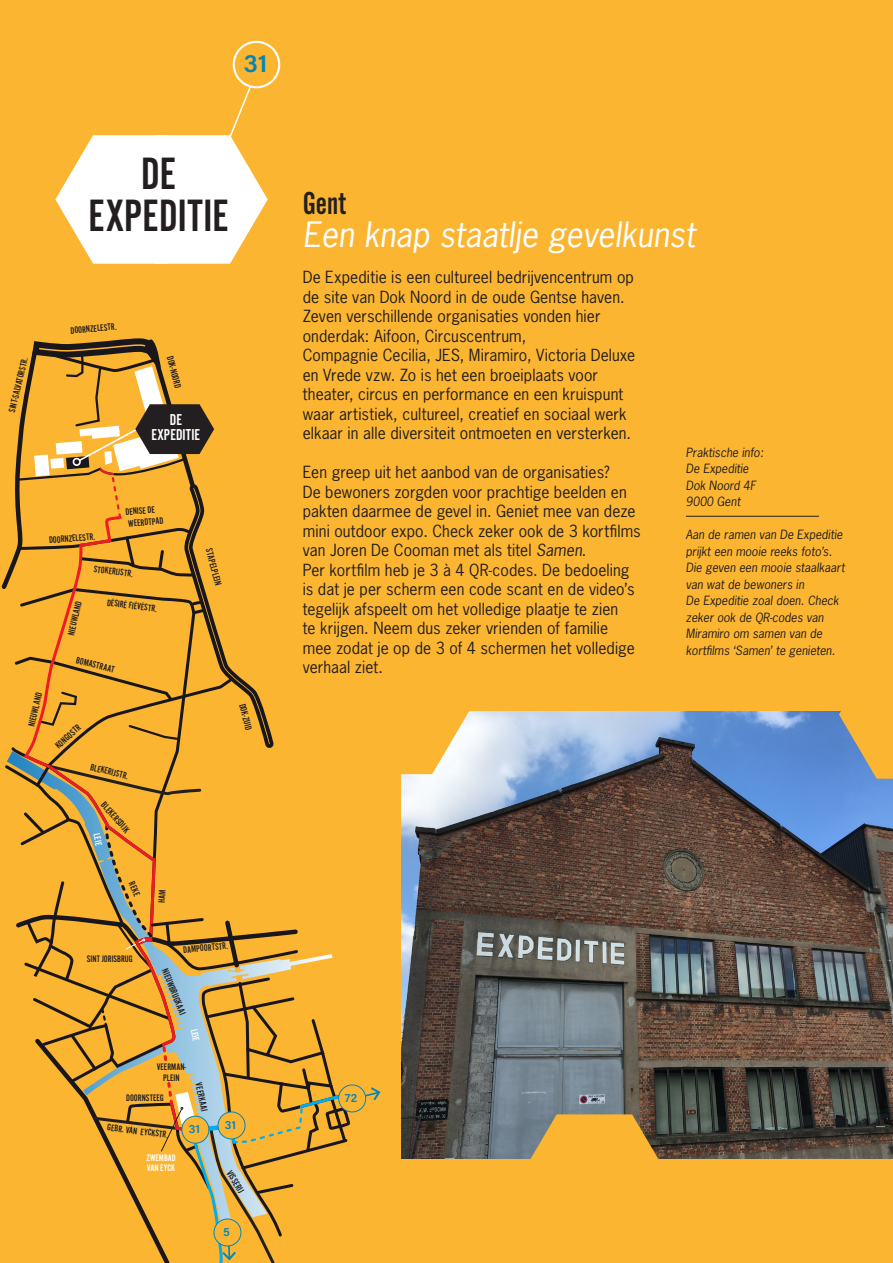
<style>
.page{position:relative;width:893px;height:1263px;background:#fcb531}
.page>*{position:absolute;margin:0;border:0;box-sizing:border-box;transform-origin:0 0}
.t1{font:47.1px "Alternate Got No 2 D";color:#231f20}
.t2{font:italic 33px "News Gothic Std";color:#fff}
.t3{font:33px "Alternate Got No 2 D";color:#231f20}
.t4{font:600 25.35px "Acumin Pro";color:#0086bd}
.t5{font:16.35px "Alternate Got No 2 D";color:#fff}
.t6{font:15.75px/19.5px "News Gothic Std";letter-spacing:.005em;color:#231f20}
.t7{font:italic 12px/16.5px "News Gothic Std";color:#231f20}
.t8{font:600 12px "Acumin Pro";color:#0086bd}
.t9{font:9.9px "Alternate Got No 2 D";color:#231f20}
.t10{font:9.9px "Alternate Got No 2 D";color:#fff}
.s1{font-style:italic}
</style>
<div class="page">
<hr style="left:686px;top:516px;width:133px;height:1px;background:#231f20">
<div style="left:233px;top:41px;width:47px;height:47px;border:2px solid #fff;border-radius:50%"></div>
<img style="left:470px;top:712px;width:423px;height:446px">
<svg style="left:519px;top:1114px;width:290px;height:45px"></svg>
<svg style="left:55px;top:83px;width:213px;height:181px"></svg>
<svg style="left:734px;top:711px;width:159px;height:68px"></svg>
<svg style="left:1px;top:338px;width:469px;height:925px"></svg>
<p class="t4" style="left:244px;top:45px;width:25px">31</p>
<p class="t1" style="left:141px;top:148px;width:37px">DE</p>
<p class="t1" style="left:89px;top:190px;width:142px">EXPEDITIE</p>
<p class="t9" style="left:7px;top:411px;width:58px;rotate:-76deg">SINT-SALVATORSTR.</p>
<p class="t9" style="left:70px;top:325px;width:48px;rotate:-5deg">DOORNZELESTR.</p>
<p class="t9" style="left:175px;top:355px;width:34px;rotate:75deg">DOK-NOORD</p>
<p class="t5" style="left:170px;top:411px;width:14px">DE</p>
<p class="t5" style="left:152px;top:426px;width:50px">EXPEDITIE</p>
<p class="t9" style="left:49px;top:535px;width:48px;rotate:-5deg">DOORNZELESTR.</p>
<p class="t9" style="left:125px;top:507px;width:31px;rotate:-5deg">DENISE DE</p>
<p class="t9" style="left:128px;top:518px;width:37px;rotate:-5deg">WEERDTPAD</p>
<p class="t9" style="left:94px;top:564px;width:41px;rotate:7deg">STOKERIJSTR.</p>
<p class="t9" style="left:66px;top:633px;width:36px;rotate:-76deg">NIEUWLAND</p>
<p class="t9" style="left:108px;top:597px;width:52px;rotate:7deg">DÉSIRÉ FIÉVÉSTR.</p>
<p class="t9" style="left:26px;top:725px;width:36px;rotate:-76deg">NIEUWLAND</p>
<p class="t9" style="left:77px;top:655px;width:41px;rotate:14deg">BOMASTRAAT</p>
<p class="t9" style="left:53px;top:743px;width:32px;rotate:-42deg">KONGOSTR</p>
<p class="t9" style="left:92px;top:762px;width:40px;rotate:14deg">BLEKERIJSTR.</p>
<p class="t9" style="left:107px;top:800px;width:39px;rotate:48deg">BLEKERSDIJK</p>
<p class="t10" style="left:102px;top:832px;width:13px;rotate:78deg">LEIE</p>
<p class="t9" style="left:136px;top:880px;width:16px;rotate:66deg">REKE</p>
<p class="t9" style="left:214px;top:547px;width:39px;rotate:75deg">STAPELPLEIN</p>
<p class="t9" style="left:247px;top:702px;width:28px;rotate:75deg">DOK-ZUID</p>
<p class="t9" style="left:87px;top:953px;width:47px">SINT JORISBRUG</p>
<p class="t9" style="left:183px;top:944px;width:46px;rotate:-5deg">DAMPOORTSTR.</p>
<p class="t9" style="left:170px;top:967px;width:50px;rotate:68deg">NIEUWBRUGKAAI</p>
<p class="t10" style="left:199px;top:1028px;width:13px;rotate:78deg">LEIE</p>
<p class="t9" style="left:157px;top:1062px;width:31px">VEERMAN-</p>
<p class="t9" style="left:163px;top:1072px;width:18px">PLEIN</p>
<p class="t9" style="left:126px;top:1092px;width:39px">DOORNSTEEG</p>
<p class="t9" style="left:204px;top:1082px;width:30px;rotate:78deg">VEERKAAI</p>
<p class="t9" style="left:108px;top:1122px;width:63px;rotate:7deg">GEBR. VAN EYCKSTR.</p>
<p class="t8" style="left:189px;top:1120px;width:13px">31</p>
<p class="t10" style="left:146px;top:1152px;width:31px">ZWEMBAD</p>
<p class="t10" style="left:147px;top:1163px;width:30px">VAN EYCK</p>
<p class="t8" style="left:225px;top:1116px;width:13px">31</p>
<p class="t9" style="left:233px;top:1168px;width:26px;rotate:59deg">VISSERIJ</p>
<p class="t8" style="left:223px;top:1223px;width:8px">5</p>
<p class="t3" style="left:303px;top:186px;width:45px">Gent</p>
<p class="t2" style="left:303px;top:213px;width:394px">Een knap staatlje gevelkunst</p>
<p class="t6" style="left:303px;top:267px;width:334px">De Expeditie is een cultureel bedrijvencentrum op de site van Dok Noord in de oude Gentse haven.<br>Zeven verschillende organisaties vonden hier onderdak: Aifoon, Circuscentrum,<br>Compagnie Cecilia, JES, Miramiro, Victoria Deluxe en Vrede vzw. Zo is het een broeiplaats voor theater, circus en performance en een kruispunt waar artistiek, cultureel, creatief en sociaal werk elkaar in alle diversiteit ontmoeten en versterken.</p>
<p class="t6" style="left:303px;top:462px;width:340px">Een greep uit het aanbod van de organisaties?<br>De bewoners zorgden voor prachtige beelden en pakten daarmee de gevel in. Geniet mee van deze mini outdoor expo. Check zeker ook de 3 kortfilms van Joren De Cooman met als titel <span class="s1">Samen</span>.</p>
<p class="t6" style="left:303px;top:560px;width:333px">Per kortfilm heb je 3 à 4 QR-codes. De bedoeling is dat je per scherm een code scant en de video’s tegelijk afspeelt om het volledige plaatje te zien te krijgen. Neem dus zeker vrienden of familie mee zodat je op de 3 of 4 schermen het volledige verhaal ziet.</p>
<p class="t7" style="left:686px;top:444px;width:79px">Praktische info:</p>
<p class="t7" style="left:686px;top:461px;width:64px">De Expeditie</p>
<p class="t7" style="left:686px;top:477px;width:72px">Dok Noord 4F</p>
<p class="t7" style="left:686px;top:494px;width:56px">9000 Gent</p>
<p class="t7" style="left:686px;top:527px;width:158px">Aan de ramen van De Expeditie prijkt een mooie reeks foto’s.</p>
<p class="t7" style="left:686px;top:560px;width:160px">Die geven een mooie staalkaart van wat de bewoners in</p>
<p class="t7" style="left:686px;top:593px;width:155px">De Expeditie zoal doen. Check zeker ook de QR-codes van<br>Miramiro om samen van de kortfilms ‘Samen’ te genieten.</p>
<p class="t8" style="left:345px;top:1089px;width:14px">72</p>
</div>
